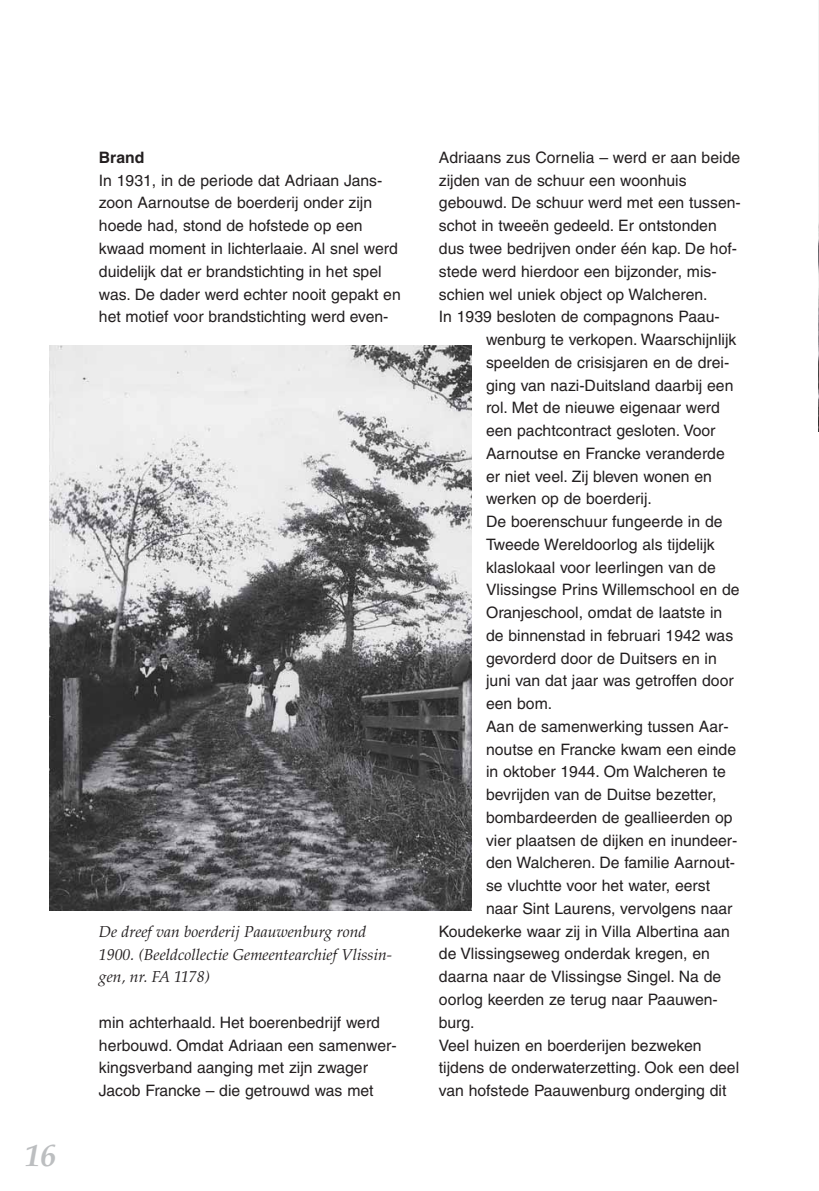
<style>
.page{position:relative;width:819px;height:1191px;background:#fff}
.page>*{position:absolute;margin:0;border:0;box-sizing:border-box;transform-origin:0 0}
.t1{font:italic 700 31.5px "Palatino";color:#bcbec0}
.t2{font:15.75px/22.8px "Helvetica";color:#231f20}
.t3{font:italic 15.75px/22.8px "Palatino";color:#231f20}
.t4{font:700 15.75px "Helvetica";color:#231f20}
</style>
<div class="page">
<img style="left:818px;top:0;width:1px;height:432px">
<img style="left:49px;top:345px;width:422px;height:565px">
<h1 class="t1" style="left:24px;top:1143px;width:33px">16</h1>
<p class="t4" style="left:99px;top:152px;width:47px">Brand</p>
<p class="t2" style="left:99px;top:170px;width:303px">In 1931, in de periode dat Adriaan Jans&shy;zoon Aarnoutse de boerderij onder zijn hoede had, stond de hofstede op een kwaad moment in lichterlaaie. Al snel werd duidelijk dat er brandstichting in het spel was. De dader werd echter nooit gepakt en het motief voor brandstichting werd even-</p>
<p class="t3" style="left:99px;top:921px;width:295px">De dreef van boerderij Paauwenburg rond<br>1900. (Beeldcollectie Gemeentearchief Vlissin&shy;gen, nr. FA 1178)</p>
<p class="t2" style="left:99px;top:1012px;width:299px">min achterhaald. Het boerenbedrijf werd herbouwd. Omdat Adriaan een samenwer&shy;kingsverband aanging met zijn zwager Jacob Francke – die getrouwd was met</p>
<p class="t2" style="left:439px;top:148px;width:303px">Adriaans zus Cornelia – werd er aan beide zijden van de schuur een woonhuis gebouwd. De schuur werd met een tussen&shy;schot in tweeën gedeeld. Er ontstonden dus twee bedrijven onder één kap. De hof&shy;stede werd hierdoor een bijzonder, mis&shy;schien wel uniek object op Walcheren.<br>In 1939 besloten de compagnons Paau-</p>
<p class="t2" style="left:486px;top:330px;width:252px">wenburg te verkopen. Waarschijnlijk</p>
<p class="t2" style="left:486px;top:352px;width:245px">speelden de crisisjaren en de drei-</p>
<p class="t2" style="left:486px;top:375px;width:249px">ging van nazi-Duitsland daarbij een</p>
<p class="t2" style="left:486px;top:398px;width:235px">rol. Met de nieuwe eigenaar werd</p>
<p class="t2" style="left:486px;top:421px;width:231px">een pachtcontract gesloten. Voor</p>
<p class="t2" style="left:486px;top:443px;width:240px">Aarnoutse en Francke veranderde</p>
<p class="t2" style="left:486px;top:466px;width:227px">er niet veel. Zij bleven wonen en</p>
<p class="t2" style="left:486px;top:489px;width:167px">werken op de boerderij.</p>
<p class="t2" style="left:486px;top:512px;width:238px">De boerenschuur fungeerde in de</p>
<p class="t2" style="left:486px;top:534px;width:230px">Tweede Wereldoorlog als tijdelijk</p>
<p class="t2" style="left:486px;top:557px;width:231px">klaslokaal voor leerlingen van de</p>
<p class="t2" style="left:486px;top:580px;width:255px">Vlissingse Prins Willemschool en de</p>
<p class="t2" style="left:486px;top:602px;width:238px">Oranjeschool, omdat de laatste in</p>
<p class="t2" style="left:486px;top:625px;width:249px">de binnenstad in februari 1942 was</p>
<p class="t2" style="left:486px;top:648px;width:232px">gevorderd door de Duitsers en in</p>
<p class="t2" style="left:486px;top:671px;width:249px">juni van dat jaar was getroffen door</p>
<p class="t2" style="left:486px;top:693px;width:68px">een bom.</p>
<p class="t2" style="left:486px;top:716px;width:244px">Aan de samenwerking tussen Aar-</p>
<p class="t2" style="left:486px;top:739px;width:251px">noutse en Francke kwam een einde</p>
<p class="t2" style="left:486px;top:762px;width:241px">in oktober 1944. Om Walcheren te</p>
<p class="t2" style="left:486px;top:784px;width:232px">bevrijden van de Duitse bezetter,</p>
<p class="t2" style="left:486px;top:807px;width:248px">bombardeerden de geallieerden op</p>
<p class="t2" style="left:486px;top:830px;width:253px">vier plaatsen de dijken en inundeer-</p>
<p class="t2" style="left:486px;top:853px;width:250px">den Walcheren. De familie Aarnout-</p>
<p class="t2" style="left:486px;top:875px;width:225px">se vluchtte voor het water, eerst</p>
<p class="t2" style="left:486px;top:898px;width:248px">naar Sint Laurens, vervolgens naar</p>
<p class="t2" style="left:439px;top:921px;width:292px">Koudekerke waar zij in Villa Albertina aan</p>
<p class="t2" style="left:439px;top:944px;width:272px">de Vlissingseweg onderdak kregen, en</p>
<p class="t2" style="left:439px;top:966px;width:284px">daarna naar de Vlissingse Singel. Na de</p>
<p class="t2" style="left:439px;top:989px;width:280px">oorlog keerden ze terug naar Paauwen-</p>
<p class="t2" style="left:439px;top:1012px;width:37px">burg.</p>
<p class="t2" style="left:439px;top:1035px;width:264px">Veel huizen en boerderijen bezweken</p>
<p class="t2" style="left:439px;top:1057px;width:302px">tijdens de onderwaterzetting. Ook een deel</p>
<p class="t2" style="left:439px;top:1080px;width:289px">van hofstede Paauwenburg onderging dit</p>
</div>
